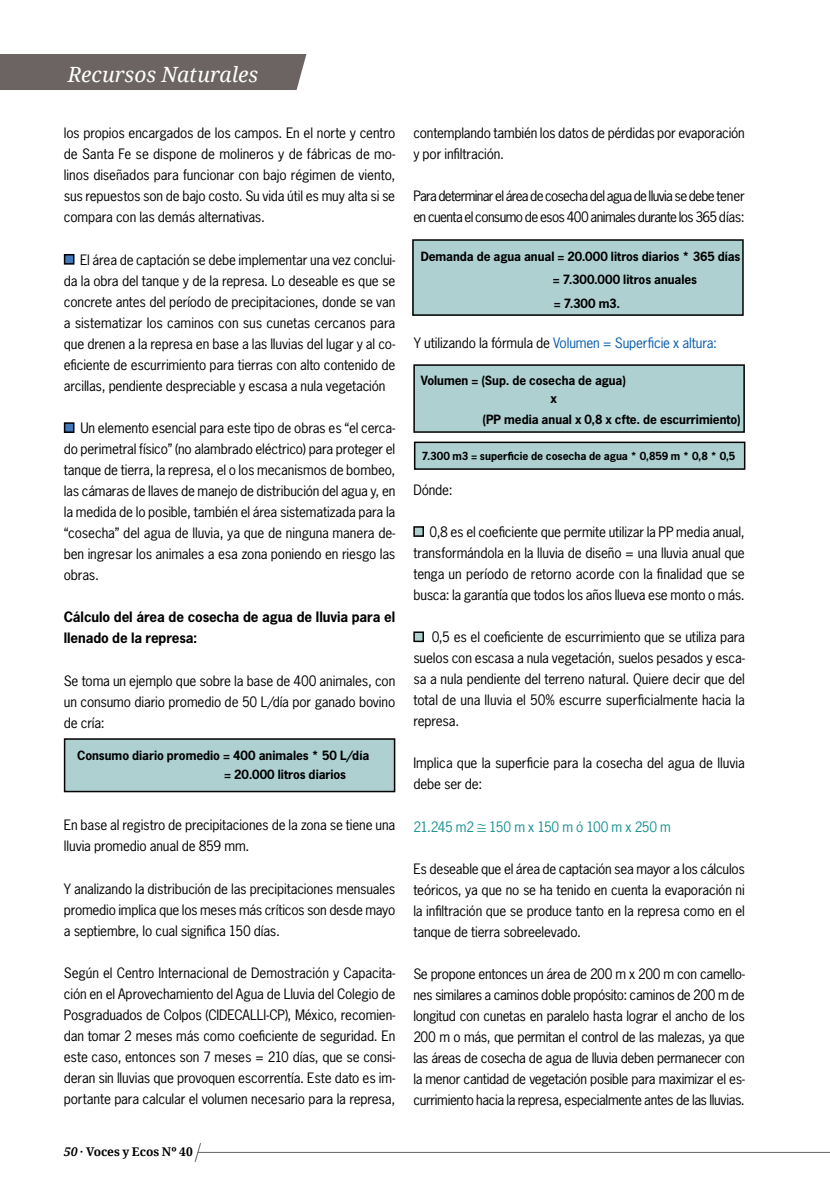
<style>
.page{position:relative;width:830px;height:1191px;background:#fff}
.page>*{position:absolute;margin:0;border:0;box-sizing:border-box;transform-origin:0 0}
.t1{font:italic 21px "Droid Serif";color:#fff}
.t2{font:13.5px/21px "News Gothic Std";letter-spacing:-.015em;color:#000;text-align:justify}
.t3{font:13.5px/21px "News Gothic Std";letter-spacing:-.05em;color:#000}
.t4{font:700 13.5px/21px "News Gothic Std";letter-spacing:-.01em;color:#000}
.t5{font:13.5px "News Gothic Std";letter-spacing:-.01em;color:#065baa}
.t6{font:13.5px "News Gothic Std";letter-spacing:-.035em;color:#189091}
.t7{font:700 12px/23.4px "News Gothic Std";color:#000}
.t8{font:700 12px "Droid Serif";letter-spacing:-.005em;color:#000}
.t9{font:700 10.5px "News Gothic Std";color:#000}
.s1{font-style:italic}
.s2{color:#000}
</style>
<div class="page">
<hr style="left:198px;top:1151px;width:631px;height:2px;background:#6d6e71">
<svg style="left:194px;top:1143px;width:8px;height:19px"></svg>
<div style="left:65px;top:255px;width:9px;height:9px;background:#4278bc"></div>
<div style="left:64px;top:254px;width:10px;height:11px;border:2px solid #000"></div>
<div style="left:65px;top:423px;width:9px;height:9px;background:#4278bc"></div>
<div style="left:64px;top:422px;width:10px;height:11px;border:2px solid #000"></div>
<div style="left:413px;top:240px;width:329px;height:75px;background:#aed0d1"></div>
<div style="left:412px;top:239px;width:331px;height:77px;border:2px solid #000"></div>
<div style="left:414px;top:365px;width:329px;height:67px;background:#aed0d1"></div>
<div style="left:413px;top:364px;width:331px;height:69px;border:2px solid #000"></div>
<div style="left:414px;top:442px;width:330px;height:27px;background:#aed0d1"></div>
<div style="left:414px;top:441px;width:331px;height:29px;border:2px solid #000"></div>
<div style="left:65px;top:739px;width:329px;height:52px;background:#aed0d1"></div>
<div style="left:64px;top:738px;width:331px;height:54px;border:2px solid #000"></div>
<div style="left:414px;top:527px;width:9px;height:9px;background:#accfd0"></div>
<div style="left:413px;top:526px;width:11px;height:11px;border:2px solid #000"></div>
<div style="left:414px;top:632px;width:9px;height:9px;background:#accfd0"></div>
<div style="left:413px;top:631px;width:11px;height:11px;border:2px solid #000"></div>
<div style="left:0;top:54px;width:306px;height:36px;background:#6c6462"></div>
<h1 class="t1" style="left:68px;top:62px;width:191px">Recursos Naturales</h1>
<p class="t2" style="left:64px;top:123px;width:333px">los propios encargados de los campos. En el norte y centro de Santa Fe se dispone de molineros y de fábricas de mo&shy;linos diseñados para funcionar con bajo régimen de viento, sus repuestos son de bajo costo. Su vida útil es muy alta si se compara con las demás alternativas.</p>
<p class="t2" style="left:64px;top:249px;width:333px;text-indent:16px">El área de captación se debe implementar una vez conclui&shy;da la obra del tanque y de la represa. Lo deseable es que se concrete antes del período de precipitaciones, donde se van a sistematizar los caminos con sus cunetas cercanos para que drenen a la represa en base a las lluvias del lugar y al co&shy;eficiente de escurrimiento para tierras con alto contenido de arcillas, pendiente despreciable y escasa a nula vegetación</p>
<p class="t2" style="left:64px;top:417px;width:333px;text-indent:17px">Un elemento esencial para este tipo de obras es “el cerca&shy;do perimetral físico” (no alambrado eléctrico) para proteger el tanque de tierra, la represa, el o los mecanismos de bombeo, las cámaras de llaves de manejo de distribución del agua y, en la medida de lo posible, también el área sistematizada para la “cosecha” del agua de lluvia, ya que de ninguna manera de&shy;ben ingresar los animales a esa zona poniendo en riesgo las obras.</p>
<p class="t4" style="left:64px;top:606px;width:333px">Cálculo del área de cosecha de agua de lluvia para el llenado de la represa:</p>
<p class="t2" style="left:64px;top:670px;width:333px">Se toma un ejemplo que sobre la base de 400 animales, con un consumo diario promedio de 50 L/día por ganado bovino de cría:</p>
<p class="t7" style="left:224px;top:745px;width:146px;line-height:19.5px;text-indent:-147px">Consumo diario promedio = 400 animales * 50 L/día = 20.000 litros diarios</p>
<p class="t2" style="left:64px;top:814px;width:333px">En base al registro de precipitaciones de la zona se tiene una lluvia promedio anual de 859 mm.</p>
<p class="t2" style="left:64px;top:878px;width:333px">Y analizando la distribución de las precipitaciones mensuales promedio implica que los meses más críticos son desde mayo a septiembre, lo cual significa 150 días.</p>
<p class="t2" style="left:64px;top:962px;width:333px">Según el Centro Internacional de Demostración y Capacita&shy;ción en el Aprovechamiento del Agua de Lluvia del Colegio de Posgraduados de Colpos (CIDECALLI-CP), México, recomien&shy;dan tomar 2 meses más como coeficiente de seguridad. En este caso, entonces son 7 meses = 210 días, que se consi&shy;deran sin lluvias que provoquen escorrentía. Este dato es im&shy;portante para calcular el volumen necesario para la represa,</p>
<p class="t8" style="left:64px;top:1145px;width:130px"><span class="s1">50</span> · Voces y Ecos Nº 40</p>
<p class="t2" style="left:413px;top:122px;width:333px">contemplando también los datos de pérdidas por evaporación y por infiltración.</p>
<p class="t3" style="left:413px;top:186px;width:333px">Para determinar el área de cosecha del agua de lluvia se debe tener en cuenta el consumo de esos 400 animales durante los 365 días:</p>
<p class="t7" style="left:552px;top:244px;width:189px;text-indent:-132px">Demanda de agua anual = 20.000 litros diarios * 365 días = 7.300.000 litros anuales<br>= 7.300 m3.</p>
<p class="t5" style="left:414px;top:334px;width:304px"><span class="s2">Y utilizando la fórmula de</span> Volumen = Superficie x altura:</p>
<p class="t7" style="left:420px;top:368px;width:207px">Volumen = (Sup. de cosecha de agua)</p>
<p class="t7" style="left:482px;top:407px;width:259px">(PP media anual x 0,8 x cfte. de escurrimiento)</p>
<p class="t7" style="left:550px;top:386px;width:8px">x</p>
<p class="t9" style="left:422px;top:449px;width:315px">7.300 m3 = superficie de cosecha de agua * 0,859 m * 0,8 * 0,5</p>
<p class="t2" style="left:413px;top:479px;width:41px">Dónde:</p>
<p class="t2" style="left:413px;top:521px;width:333px;text-indent:16px">0,8 es el coeficiente que permite utilizar la PP media anual, transformándola en la lluvia de diseño = una lluvia anual que tenga un período de retorno acorde con la finalidad que se busca: la garantía que todos los años llueva ese monto o más.</p>
<p class="t2" style="left:413px;top:626px;width:333px;text-indent:18px">0,5 es el coeficiente de escurrimiento que se utiliza para suelos con escasa a nula vegetación, suelos pesados y esca&shy;sa a nula pendiente del terreno natural. Quiere decir que del total de una lluvia el 50% escurre superficialmente hacia la represa.</p>
<p class="t2" style="left:413px;top:752px;width:333px">Implica que la superficie para la cosecha del agua de lluvia debe ser de:</p>
<p class="t6" style="left:413px;top:818px;width:259px">21.245 m2 ≅ 150 m x 150 m ó 100 m x 250 m</p>
<p class="t2" style="left:413px;top:858px;width:333px">Es deseable que el área de captación sea mayor a los cálculos teóricos, ya que no se ha tenido en cuenta la evaporación ni la infiltración que se produce tanto en la represa como en el tanque de tierra sobreelevado.</p>
<p class="t2" style="left:413px;top:963px;width:333px">Se propone entonces un área de 200 m x 200 m con camello&shy;nes similares a caminos doble propósito: caminos de 200 m de longitud con cunetas en paralelo hasta lograr el ancho de los 200 m o más, que permitan el control de las malezas, ya que las áreas de cosecha de agua de lluvia deben permanecer con la menor cantidad de vegetación posible para maximizar el es&shy;currimiento hacia la represa, especialmente antes de las lluvias.</p>
</div>
